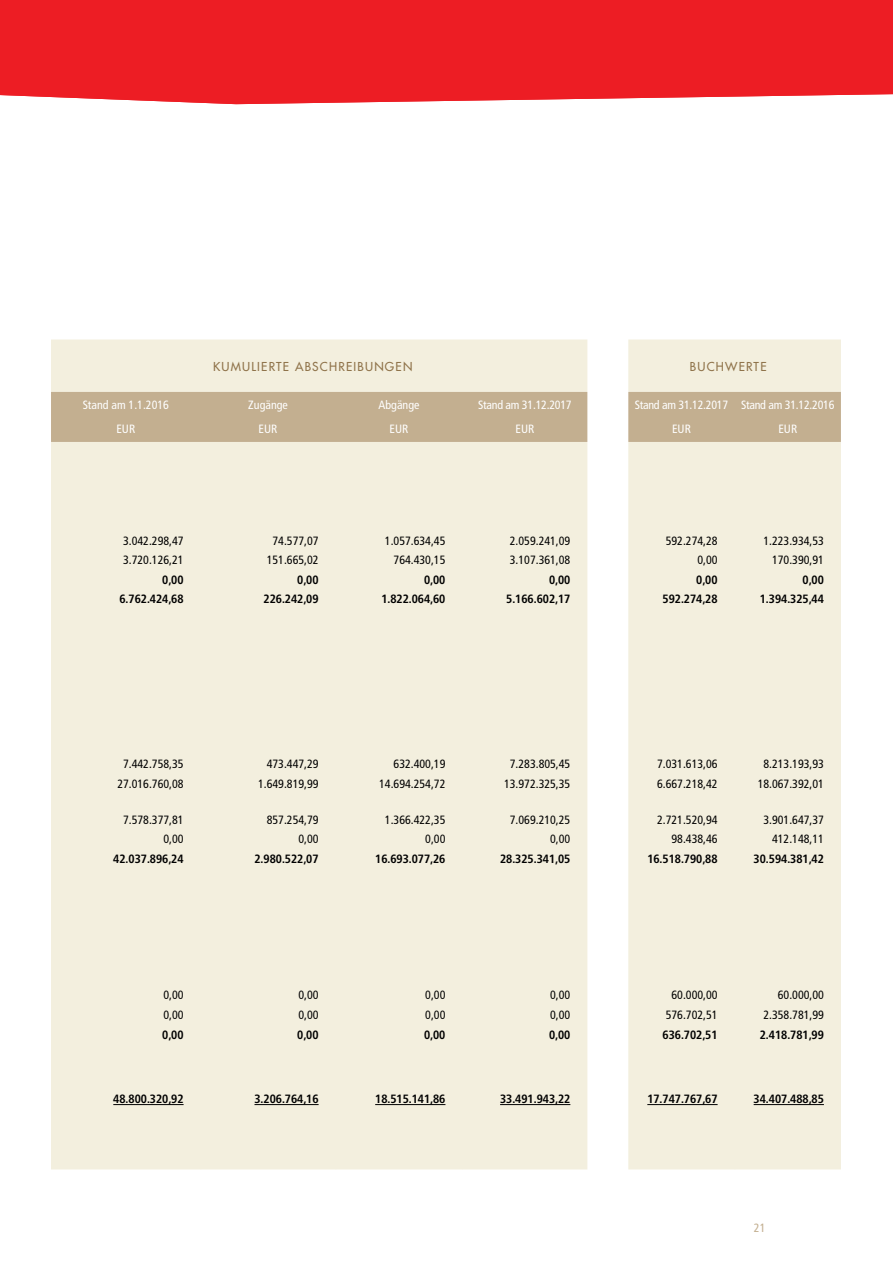
<style>
.page{position:relative;width:893px;height:1263px;background:#fff}
.page>*{position:absolute;margin:0;border:0;box-sizing:border-box;transform-origin:0 0}
.t1{font:condensed 12px "Frutiger LT Std";color:#000}
.t2{font:700 condensed 12px "Frutiger Neue LT Pro";color:#000}
.t3{font:condensed 12px/24px "Frutiger LT Std";letter-spacing:-.02em;color:#fff;text-align:center}
.t4{font:condensed 12px/24px "Frutiger LT Std";color:#fff;text-align:center}
.t5{font:500 12px "Futura Std";letter-spacing:.1em;color:#8f734a}
.t6{font:condensed 12px "Frutiger LT Std";color:#c3af90}
</style>
<div class="page">
<div style="left:51px;top:339px;width:790px;height:830px;background:#f3efde"></div>
<div style="left:51px;top:392px;width:790px;height:50px;background:#c3af90"></div>
<hr style="left:113px;top:1104px;width:71px;height:1px;background:#000">
<hr style="left:254px;top:1104px;width:65px;height:1px;background:#000">
<hr style="left:375px;top:1104px;width:70px;height:1px;background:#000">
<hr style="left:500px;top:1104px;width:70px;height:1px;background:#000">
<hr style="left:647px;top:1104px;width:71px;height:1px;background:#000">
<hr style="left:754px;top:1104px;width:70px;height:1px;background:#000">
<div style="left:0;top:0;width:893px;height:104px;background:#ed1d24"></div>
<p class="t5" style="left:213px;top:359px;width:45px">KUMULIER</p>
<p class="t5" style="left:276px;top:359px;width:52px">TE ABSCHREIB</p>
<p class="t5" style="left:365px;top:359px;width:20px">UNGEN</p>
<p class="t5" style="left:690px;top:359px;width:78px">BUCHWERTE</p>
<p class="t4" style="left:83px;top:393px;width:88px">Stand am 1.1.2016<br>EUR</p>
<p class="t4" style="left:248px;top:393px;width:41px">Zugänge<br>EUR</p>
<p class="t4" style="left:379px;top:393px;width:42px">Abgänge<br>EUR</p>
<p class="t3" style="left:478px;top:393px;width:95px">Stand am 31.12.2017<br>EUR</p>
<p class="t3" style="left:635px;top:393px;width:95px">Stand am 31.12.2017<br>EUR</p>
<p class="t3" style="left:741px;top:393px;width:95px">Stand am 31.12.2016<br>EUR</p>
<p class="t1" style="left:123px;top:534px;width:62px">3.042.298,47</p>
<p class="t1" style="left:272px;top:534px;width:48px">74.577,07</p>
<p class="t1" style="left:385px;top:534px;width:62px">1.057.634,45</p>
<p class="t1" style="left:510px;top:534px;width:62px">2.059.241,09</p>
<p class="t1" style="left:666px;top:534px;width:53px">592.274,28</p>
<p class="t1" style="left:763px;top:534px;width:62px">1.223.934,53</p>
<p class="t1" style="left:123px;top:553px;width:62px">3.720.126,21</p>
<p class="t1" style="left:267px;top:553px;width:53px">151.665,02</p>
<p class="t1" style="left:394px;top:553px;width:53px">764.430,15</p>
<p class="t1" style="left:510px;top:553px;width:62px">3.107.361,08</p>
<p class="t1" style="left:697px;top:553px;width:22px">0,00</p>
<p class="t1" style="left:772px;top:553px;width:53px">170.390,91</p>
<p class="t2" style="left:162px;top:573px;width:23px">0,00</p>
<p class="t2" style="left:297px;top:573px;width:23px">0,00</p>
<p class="t2" style="left:424px;top:573px;width:23px">0,00</p>
<p class="t2" style="left:549px;top:573px;width:23px">0,00</p>
<p class="t2" style="left:696px;top:573px;width:23px">0,00</p>
<p class="t2" style="left:802px;top:573px;width:23px">0,00</p>
<p class="t2" style="left:119px;top:592px;width:66px">6.762.424,68</p>
<p class="t2" style="left:264px;top:592px;width:57px">226.242,09</p>
<p class="t2" style="left:381px;top:592px;width:66px">1.822.064,60</p>
<p class="t2" style="left:506px;top:592px;width:66px">5.166.602,17</p>
<p class="t2" style="left:663px;top:592px;width:57px">592.274,28</p>
<p class="t2" style="left:760px;top:592px;width:66px">1.394.325,44</p>
<p class="t1" style="left:123px;top:757px;width:62px">7.442.758,35</p>
<p class="t1" style="left:267px;top:757px;width:53px">473.447,29</p>
<p class="t1" style="left:394px;top:757px;width:53px">632.400,19</p>
<p class="t1" style="left:510px;top:757px;width:62px">7.283.805,45</p>
<p class="t1" style="left:657px;top:757px;width:62px">7.031.613,06</p>
<p class="t1" style="left:763px;top:757px;width:62px">8.213.193,93</p>
<p class="t1" style="left:117px;top:776px;width:68px">27.016.760,08</p>
<p class="t1" style="left:258px;top:776px;width:62px">1.649.819,99</p>
<p class="t1" style="left:379px;top:776px;width:68px">14.694.254,72</p>
<p class="t1" style="left:504px;top:776px;width:68px">13.972.325,35</p>
<p class="t1" style="left:657px;top:776px;width:62px">6.667.218,42</p>
<p class="t1" style="left:758px;top:776px;width:68px">18.067.392,01</p>
<p class="t1" style="left:123px;top:813px;width:62px">7.578.377,81</p>
<p class="t1" style="left:267px;top:813px;width:53px">857.254,79</p>
<p class="t1" style="left:385px;top:813px;width:62px">1.366.422,35</p>
<p class="t1" style="left:510px;top:813px;width:62px">7.069.210,25</p>
<p class="t1" style="left:657px;top:813px;width:62px">2.721.520,94</p>
<p class="t1" style="left:763px;top:813px;width:62px">3.901.647,37</p>
<p class="t1" style="left:163px;top:832px;width:22px">0,00</p>
<p class="t1" style="left:298px;top:832px;width:22px">0,00</p>
<p class="t1" style="left:425px;top:832px;width:22px">0,00</p>
<p class="t1" style="left:550px;top:832px;width:22px">0,00</p>
<p class="t1" style="left:671px;top:832px;width:48px">98.438,46</p>
<p class="t1" style="left:772px;top:832px;width:53px">412.148,11</p>
<p class="t2" style="left:113px;top:851px;width:72px">42.037.896,24</p>
<p class="t2" style="left:254px;top:851px;width:66px">2.980.522,07</p>
<p class="t2" style="left:375px;top:851px;width:72px">16.693.077,26</p>
<p class="t2" style="left:500px;top:851px;width:72px">28.325.341,05</p>
<p class="t2" style="left:647px;top:851px;width:72px">16.518.790,88</p>
<p class="t2" style="left:754px;top:851px;width:72px">30.594.381,42</p>
<p class="t1" style="left:163px;top:988px;width:22px">0,00</p>
<p class="t1" style="left:298px;top:988px;width:22px">0,00</p>
<p class="t1" style="left:425px;top:988px;width:22px">0,00</p>
<p class="t1" style="left:550px;top:988px;width:22px">0,00</p>
<p class="t1" style="left:671px;top:988px;width:48px">60.000,00</p>
<p class="t1" style="left:778px;top:988px;width:48px">60.000,00</p>
<p class="t1" style="left:163px;top:1008px;width:22px">0,00</p>
<p class="t1" style="left:298px;top:1008px;width:22px">0,00</p>
<p class="t1" style="left:425px;top:1008px;width:22px">0,00</p>
<p class="t1" style="left:550px;top:1008px;width:22px">0,00</p>
<p class="t1" style="left:666px;top:1008px;width:53px">576.702,51</p>
<p class="t1" style="left:763px;top:1008px;width:62px">2.358.781,99</p>
<p class="t2" style="left:162px;top:1028px;width:23px">0,00</p>
<p class="t2" style="left:297px;top:1028px;width:23px">0,00</p>
<p class="t2" style="left:424px;top:1028px;width:23px">0,00</p>
<p class="t2" style="left:549px;top:1028px;width:23px">0,00</p>
<p class="t2" style="left:662px;top:1028px;width:57px">636.702,51</p>
<p class="t2" style="left:760px;top:1028px;width:66px">2.418.781,99</p>
<p class="t2" style="left:113px;top:1092px;width:72px">48.800.320,92</p>
<p class="t2" style="left:254px;top:1092px;width:66px">3.206.764,16</p>
<p class="t2" style="left:375px;top:1092px;width:72px">18.515.141,86</p>
<p class="t2" style="left:500px;top:1092px;width:72px">33.491.943,22</p>
<p class="t2" style="left:647px;top:1092px;width:72px">17.747.767,67</p>
<p class="t2" style="left:754px;top:1092px;width:72px">34.407.488,85</p>
<p class="t6" style="left:754px;top:1220px;width:13px">21</p>
</div>
